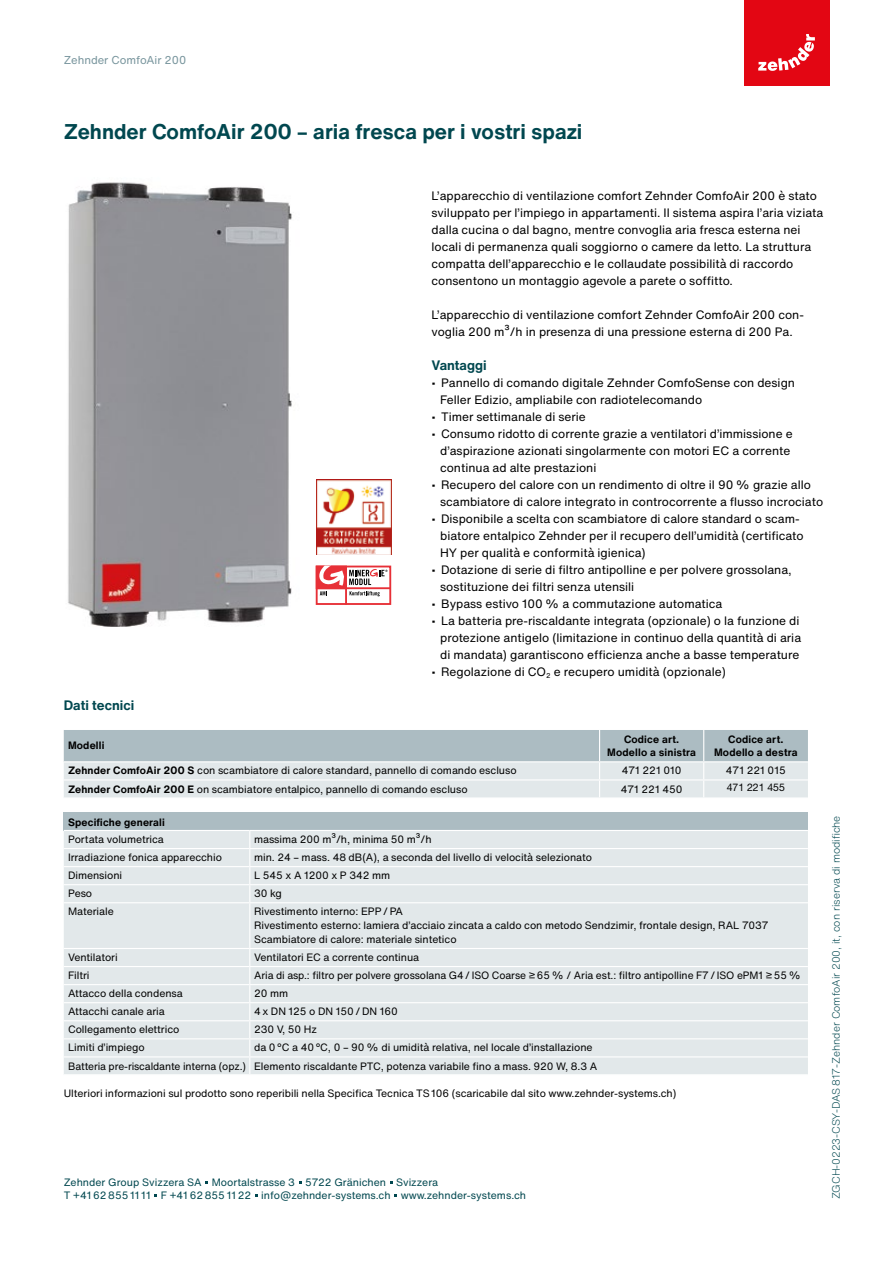
<style>
.page{position:relative;width:893px;height:1263px;background:#fff}
.page>*{position:absolute;margin:0;border:0;box-sizing:border-box;transform-origin:0 0}
.t1{font:700 21px "Helvetica Now Text";color:#00474f}
.t2{font:700 13.5px "Helvetica Now Text";color:#00474f}
.t3{font:12px/17px "Helvetica Now Text";color:#000}
.t4{font:11.25px "Helvetica Now Text";color:#78959d}
.t5{font:10.5px/13.8px "Helvetica Now Text";letter-spacing:-.005em;color:#000}
.t6{font:10.5px/13.5px "Helvetica Now Text";color:#00474f}
.t7{font:700 10.5px/13.8px "Helvetica Now Text";letter-spacing:.015em;color:#000;text-align:center}
.t8{font:300 10.5px "Helvetica Now Text";color:#00474f}
.t9{font:10.5px "Helvetica Neue LT Pro";color:#000}
.s1{font-weight:700}
</style>
<div class="page">
<div style="left:744px;top:0;width:85px;height:85px;background:#e30613"></div>
<svg style="left:758px;top:34px;width:57px;height:37px"></svg>
<img style="left:68px;top:182px;width:250px;height:445px">
<img style="left:316px;top:480px;width:75px;height:75px">
<svg style="left:64px;top:730px;width:744px;height:67px;background:#c9d4d8"></svg>
<div style="left:64px;top:812px;width:744px;height:18px;background:#acbcc2"></div>
<div style="left:64px;top:831px;width:744px;height:243px;background:#e2e8ea"></div>
<hr style="left:64px;top:848px;width:186px;height:1px;background:#fff">
<hr style="left:250px;top:848px;width:558px;height:1px;background:#fff">
<hr style="left:64px;top:866px;width:186px;height:1px;background:#fff">
<hr style="left:250px;top:866px;width:558px;height:1px;background:#fff">
<hr style="left:64px;top:884px;width:186px;height:1px;background:#fff">
<hr style="left:250px;top:884px;width:558px;height:1px;background:#fff">
<svg style="left:249px;top:831px;width:1px;height:71px"></svg>
<hr style="left:64px;top:902px;width:186px;height:1px;background:#fff">
<hr style="left:250px;top:902px;width:558px;height:1px;background:#fff">
<hr style="left:249px;top:903px;width:1px;height:45px;background:#fff">
<hr style="left:64px;top:948px;width:186px;height:1px;background:#fff">
<hr style="left:250px;top:948px;width:558px;height:1px;background:#fff">
<hr style="left:64px;top:966px;width:186px;height:1px;background:#fff">
<hr style="left:250px;top:966px;width:558px;height:1px;background:#fff">
<hr style="left:64px;top:984px;width:186px;height:1px;background:#fff">
<hr style="left:250px;top:984px;width:558px;height:1px;background:#fff">
<hr style="left:64px;top:1002px;width:186px;height:1px;background:#fff">
<hr style="left:250px;top:1002px;width:558px;height:1px;background:#fff">
<hr style="left:64px;top:1020px;width:186px;height:1px;background:#fff">
<hr style="left:250px;top:1020px;width:558px;height:1px;background:#fff">
<hr style="left:64px;top:1038px;width:186px;height:1px;background:#fff">
<hr style="left:250px;top:1038px;width:558px;height:1px;background:#fff">
<hr style="left:64px;top:1056px;width:186px;height:1px;background:#fff">
<hr style="left:250px;top:1056px;width:558px;height:1px;background:#fff">
<svg style="left:249px;top:949px;width:1px;height:125px"></svg>
<svg style="left:316px;top:566px;width:75px;height:39px"></svg>
<p class="t4" style="left:64px;top:52px;width:124px">Zehnder ComfoAir 200</p>
<h1 class="t1" style="left:64px;top:117px;width:520px">Zehnder ComfoAir 200 – aria fresca per i vostri spazi</h1>
<p class="t3" style="left:432px;top:187px;width:393px">L’apparecchio di ventilazione comfort Zehnder ComfoAir 200 è stato sviluppato per l’impiego in appartamenti. Il sistema aspira l’aria viziata dalla cucina o dal bagno, mentre convoglia aria fresca esterna nei locali di permanenza quali soggiorno o camere da letto. La struttura compatta dell’apparecchio e le collaudate possibilità di raccordo consentono un montaggio agevole a parete o soffitto.</p>
<p class="t3" style="left:432px;top:306px;width:374px">L’apparecchio di ventilazione comfort Zehnder ComfoAir 200 con&shy;voglia 200 m³/h in presenza di una pressione esterna di 200 Pa.</p>
<p class="t2" style="left:432px;top:356px;width:57px">Vantaggi</p>
<p class="t3" style="left:440px;top:374px;width:356px;text-indent:-9px">• Pannello di comando digitale Zehnder ComfoSense con design<br>Feller Edizio, ampliabile con radiotelecomando</p>
<p class="t3" style="left:432px;top:408px;width:156px">• Timer settimanale di serie</p>
<p class="t3" style="left:440px;top:425px;width:354px;text-indent:-9px">• Consumo ridotto di corrente grazie a ventilatori d’immissione e d’aspirazione azionati singolarmente con motori EC a corrente continua ad alte prestazioni</p>
<p class="t3" style="left:440px;top:476px;width:385px;text-indent:-9px">• Recupero del calore con un rendimento di oltre il 90 % grazie allo scambiatore di calore integrato in controcorrente a flusso incrociato</p>
<p class="t3" style="left:440px;top:510px;width:365px;text-indent:-9px">• Disponibile a scelta con scambiatore di calore standard o scam&shy;biatore entalpico Zehnder per il recupero dell’umidità (certificato<br>HY per qualità e conformità igienica)</p>
<p class="t3" style="left:440px;top:561px;width:353px;text-indent:-9px">• Dotazione di serie di filtro antipolline e per polvere grossolana, sostituzione dei filtri senza utensili</p>
<p class="t3" style="left:432px;top:595px;width:292px">• Bypass estivo 100 % a commutazione automatica</p>
<p class="t3" style="left:440px;top:612px;width:363px;text-indent:-9px">• La batteria pre-riscaldante integrata (opzionale) o la funzione di protezione antigelo (limitazione in continuo della quantità di aria di mandata) garantiscono efficienza anche a basse temperature</p>
<p class="t3" style="left:432px;top:663px;width:296px">• Regolazione di CO<sub>2</sub> e recupero umidità (opzionale)</p>
<p class="t2" style="left:64px;top:696px;width:72px">Dati tecnici</p>
<p class="t7" style="left:68px;top:739px;width:38px">Modelli</p>
<p class="t7" style="left:607px;top:732px;width:90px">Codice art.<br>Modello a sinistra</p>
<p class="t7" style="left:714px;top:732px;width:85px">Codice art.<br>Modello a destra</p>
<p class="t5" style="left:68px;top:764px;width:450px"><span class="s1">Zehnder ComfoAir 200 S</span> con scambiatore di calore standard, pannello di comando escluso</p>
<p class="t5" style="left:622px;top:764px;width:61px">471 221 010</p>
<p class="t5" style="left:726px;top:764px;width:61px">471 221 015</p>
<p class="t5" style="left:68px;top:782px;width:401px"><span class="s1">Zehnder ComfoAir 200 E</span> on scambiatore entalpico, pannello di comando escluso</p>
<p class="t5" style="left:621px;top:782px;width:63px">471 221 450</p>
<p class="t9" style="left:727px;top:781px;width:60px">471 221 455</p>
<p class="t7" style="left:68px;top:815px;width:98px">Specifiche generali</p>
<p class="t5" style="left:68px;top:832px;width:97px">Portata volumetrica</p>
<p class="t5" style="left:254px;top:832px;width:179px">massima 200 m³/h, minima 50 m³/h</p>
<p class="t5" style="left:68px;top:850px;width:155px">Irradiazione fonica apparecchio</p>
<p class="t5" style="left:254px;top:850px;width:340px">min. 24 – mass. 48 dB(A), a seconda del livello di velocità selezionato</p>
<p class="t5" style="left:68px;top:869px;width:56px">Dimensioni</p>
<p class="t5" style="left:254px;top:869px;width:138px">L 545 x A 1200 x P 342 mm</p>
<p class="t5" style="left:68px;top:887px;width:26px">Peso</p>
<p class="t5" style="left:254px;top:887px;width:29px">30 kg</p>
<p class="t5" style="left:68px;top:905px;width:47px">Materiale</p>
<p class="t5" style="left:254px;top:905px;width:516px">Rivestimento interno: EPP / PA<br>Rivestimento esterno: lamiera d’acciaio zincata a caldo con metodo Sendzimir, frontale design, RAL 7037<br>Scambiatore di calore: materiale sintetico</p>
<p class="t5" style="left:68px;top:950px;width:51px">Ventilatori</p>
<p class="t5" style="left:254px;top:950px;width:167px">Ventilatori EC a corrente continua</p>
<p class="t5" style="left:68px;top:968px;width:23px">Filtri</p>
<p class="t5" style="left:254px;top:968px;width:548px">Aria di asp.: filtro per polvere grossolana G4 / ISO Coarse ≥ 65 % / Aria est.: filtro antipolline F7 / ISO ePM1 ≥ 55 %</p>
<p class="t5" style="left:68px;top:987px;width:116px">Attacco della condensa</p>
<p class="t5" style="left:254px;top:987px;width:36px">20 mm</p>
<p class="t5" style="left:68px;top:1005px;width:98px">Attacchi canale aria</p>
<p class="t5" style="left:254px;top:1005px;width:145px">4 x DN 125 o DN 150 / DN 160</p>
<p class="t5" style="left:68px;top:1023px;width:113px">Collegamento elettrico</p>
<p class="t5" style="left:254px;top:1023px;width:65px">230 V, 50 Hz</p>
<p class="t5" style="left:68px;top:1041px;width:78px">Limiti d’impiego</p>
<p class="t5" style="left:68px;top:1039px;width:531px;line-height:18px;text-indent:186px">da 0 °C a 40 °C, 0 – 90 % di umidità relativa, nel locale d’installazione<br>Batteria pre-riscaldante interna (opz.) Elemento riscaldante PTC, potenza variabile fino a mass. 920 W, 8.3 A</p>
<p class="t5" style="left:64px;top:1087px;width:614px">Ulteriori informazioni sul prodotto sono reperibili nella Specifica Tecnica TS 106 (scaricabile dal sito www.zehnder-systems.ch)</p>
<p class="t6" style="left:64px;top:1175px;width:464px">Zehnder Group Svizzera SA Moortalstrasse 3 5722 Gränichen Svizzera<br>T +41 62 855 11 11 F +41 62 855 11 22 info@zehnder-systems.ch www.zehnder-systems.ch</p>
<p class="t8" style="left:829px;top:1199px;width:385px;rotate:-90deg">ZGCH-0223-CSY-DAS 817-Zehnder ComfoAir 200, it, con riserva di modifiche</p>
</div>
